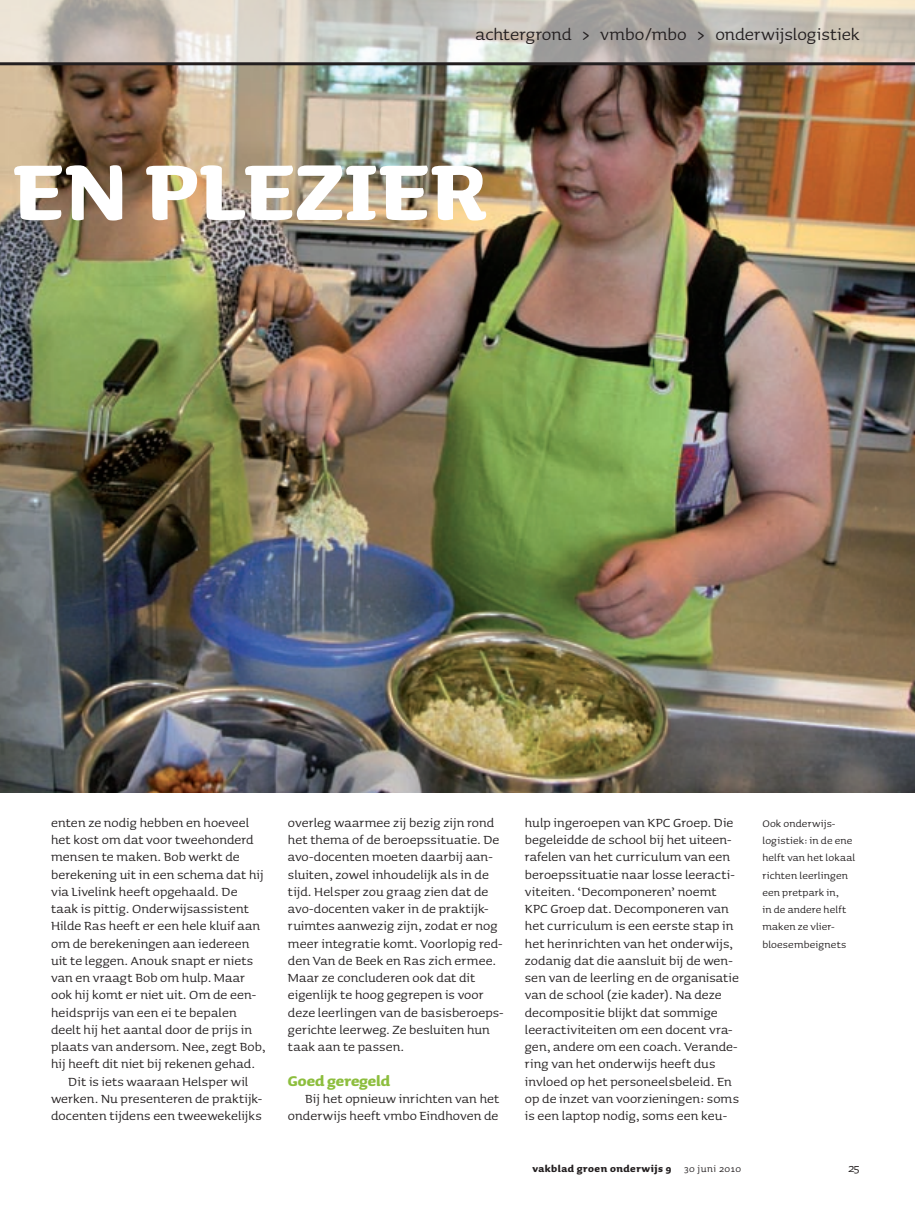
<style>
.page{position:relative;width:915px;height:1212px;background:#fff}
.page>*{position:absolute;margin:0;border:0;box-sizing:border-box;transform-origin:0 0}
.t1{font:700 100.5px "Sauna";color:#fff}
.t2{font:21px "Sauna";color:#231f20}
.t3{font:700 18px "Sauna";color:#8dbe3e}
.t4{font:15.75px/17.2px "Sauna";letter-spacing:.005em;color:#231f20}
.t5{font:15px "Sauna";color:#231f20}
.t6{font:12.75px/17.2px "Sauna";letter-spacing:.01em;color:#231f20}
.t7{font:700 12px "Sauna";letter-spacing:.04em;color:#231f20}
.s1{font-weight:400}
</style>
<div class="page">
<img style="left:0;top:65px;width:914px;height:727px">
<svg style="left:0;top:0;width:914px;height:62px;background:#c7c3bb"></svg>
<hr style="left:0;top:62px;width:914px;height:3px;background:#231f20">
<h2 class="t2" style="left:475px;top:23px;width:385px">achtergrond &gt; vmbo/mbo &gt; onderwijslogistiek</h2>
<h1 class="t1" style="left:13px;top:138px;width:182px">en plezier</h1>
<p class="t4" style="left:51px;top:814px;width:200px">ënten ze nodig hebben en hoeveel</p>
<p class="t4" style="left:51px;top:831px;width:204px">het kost om dat voor tweehonderd</p>
<p class="t4" style="left:51px;top:848px;width:190px">mensen te maken. Bob werkt de</p>
<p class="t4" style="left:51px;top:866px;width:214px">berekening uit in een schema dat hij</p>
<p class="t4" style="left:51px;top:883px;width:188px">via Livelink heeft opgehaald. De</p>
<p class="t4" style="left:51px;top:900px;width:199px">taak is pittig. Onderwijsassistent</p>
<p class="t4" style="left:51px;top:917px;width:210px">Hilde Ras heeft er een hele kluif aan</p>
<p class="t4" style="left:51px;top:935px;width:200px">om de berekeningen aan iedereen</p>
<p class="t4" style="left:51px;top:952px;width:203px">uit te leggen. Anouk snapt er niets</p>
<p class="t4" style="left:51px;top:969px;width:195px">van en vraagt Bob om hulp. Maar</p>
<p class="t4" style="left:51px;top:986px;width:206px">ook hij komt er niet uit. Om de een-</p>
<p class="t4" style="left:51px;top:1004px;width:187px">heidsprijs van een ei te bepalen</p>
<p class="t4" style="left:51px;top:1021px;width:202px">deelt hij het aantal door de prijs in</p>
<p class="t4" style="left:51px;top:1038px;width:216px">plaats van andersom. Nee, zegt Bob,</p>
<p class="t4" style="left:51px;top:1055px;width:205px">hij heeft dit niet bij rekenen gehad.</p>
<p class="t4" style="left:68px;top:1073px;width:182px">Dit is iets waaraan Helsper wil</p>
<p class="t4" style="left:51px;top:1090px;width:212px">werken. Nu presenteren de praktijk-</p>
<p class="t4" style="left:51px;top:1107px;width:212px">docenten tijdens een tweewekelijks</p>
<p class="t4" style="left:288px;top:814px;width:217px">overleg waarmee zij bezig zijn rond het thema of de beroepssituatie. De avo-docenten moeten daarbij aan&shy;sluiten, zowel inhoudelijk als in de tijd. Helsper zou graag zien dat de avo-docenten vaker in de praktijk&shy;ruimtes aanwezig zijn, zodat er nog meer integratie komt. Voorlopig red&shy;den Van de Beek en Ras zich ermee.<br>Maar ze concluderen ook dat dit eigenlijk te hoog gegrepen is voor deze leerlingen van de basisberoeps&shy;gerichte leerweg. Ze besluiten hun taak aan te passen.</p>
<p class="t3" style="left:288px;top:1071px;width:104px">Goed geregeld</p>
<p class="t4" style="left:288px;top:1090px;width:213px;text-align:right">Bij het opnieuw inrichten van het onderwijs heeft vmbo Eindhoven de</p>
<p class="t4" style="left:524px;top:814px;width:215px">hulp ingeroepen van KPC Groep. Die begeleidde de school bij het uiteen&shy;rafelen van het curriculum van een beroepssituatie naar losse leeracti&shy;viteiten. ‘Decomponeren’ noemt KPC Groep dat. Decomponeren van het curriculum is een eerste stap in het herinrichten van het onderwijs, zodanig dat die aansluit bij de wen&shy;sen van de leerling en de organisatie van de school (zie kader). Na deze decompositie blijkt dat sommige leeractiviteiten om een docent vra&shy;gen, andere om een coach. Verande&shy;ring van het onderwijs heeft dus invloed op het personeelsbeleid. En op de inzet van voorzieningen: soms is een laptop nodig, soms een keu-</p>
<p class="t6" style="left:762px;top:815px;width:94px">Ook onderwijs&shy;logistiek: in de ene helft van het lokaal richten leerlingen een pretpark in,<br>in de andere helft maken ze vlier&shy;bloesembeignets</p>
<p class="t7" style="left:532px;top:1162px;width:210px">vakblad groen onderwijs 9 <span class="s1">30 juni 2010</span></p>
<p class="t5" style="left:847px;top:1160px;width:13px">25</p>
</div>
